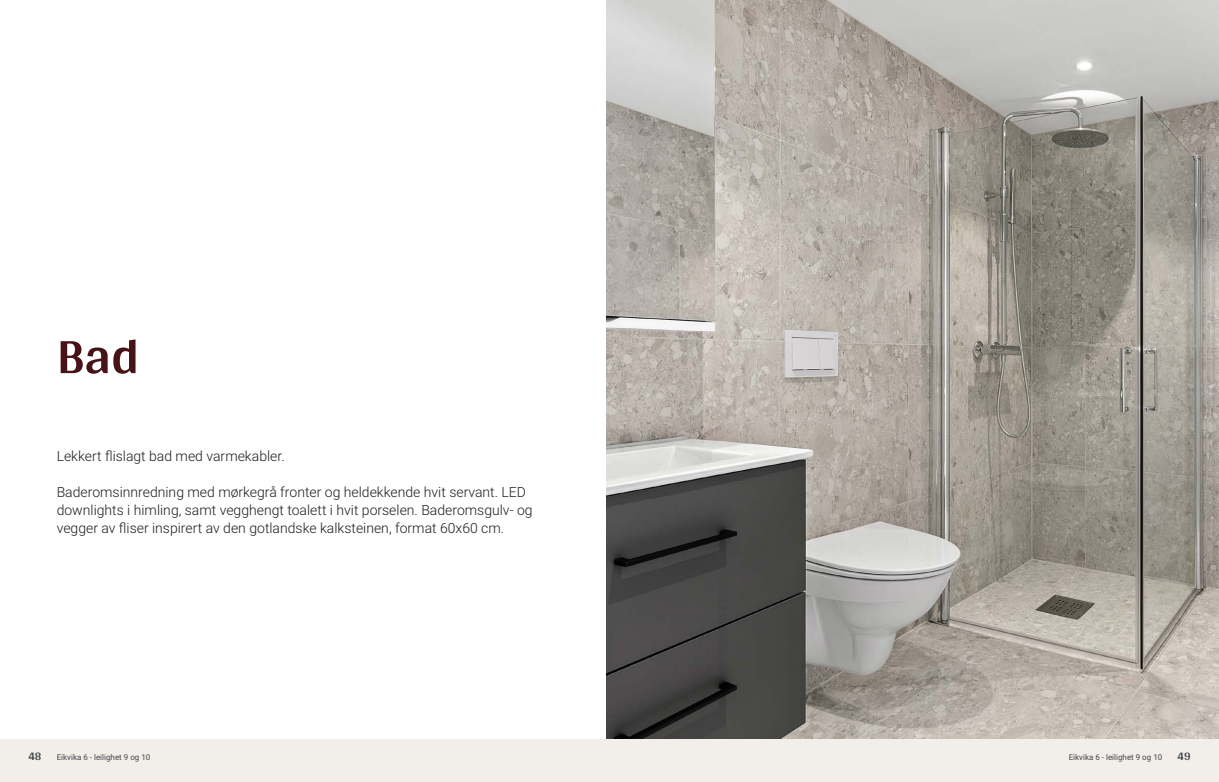
<style>
.page{position:relative;width:1219px;height:782px;background:#fff}
.page>*{position:absolute;margin:0;border:0;box-sizing:border-box;transform-origin:0 0}
.t1{font:700 52px "Arya";color:#481317}
.t2{font:300 14px/18px "Roboto";color:#1d1d1b}
.t3{font:700 12px "Arya";color:#414749}
.t4{font:8px "Roboto";color:#414749}
</style>
<div class="page">
<div style="left:0;top:739px;width:612px;height:42px;background:#f2eeea"></div>
<img style="left:607px;top:0;width:612px;height:739px">
<div style="left:607px;top:739px;width:612px;height:42px;background:#f2eeea"></div>
<h1 class="t1" style="left:57px;top:324px;width:84px">Bad</h1>
<p class="t2" style="left:57px;top:446px;width:229px">Lekkert flislagt bad med varmekabler.</p>
<p class="t2" style="left:57px;top:482px;width:477px">Baderomsinnredning med mørkegrå fronter og heldekkende hvit servant. LED downlights i himling, samt vegghengt toalett i hvit porselen. Baderomsgulv‑ og vegger av fliser inspirert av den gotlandske kalksteinen, format 60x60 cm.</p>
<p class="t3" style="left:28px;top:749px;width:15px">48</p>
<p class="t4" style="left:57px;top:751px;width:95px">Eikvika 6 ‑ leilighet 9 og 10</p>
<p class="t4" style="left:1069px;top:751px;width:95px">Eikvika 6 ‑ leilighet 9 og 10</p>
<p class="t3" style="left:1177px;top:749px;width:15px">49</p>
</div>
